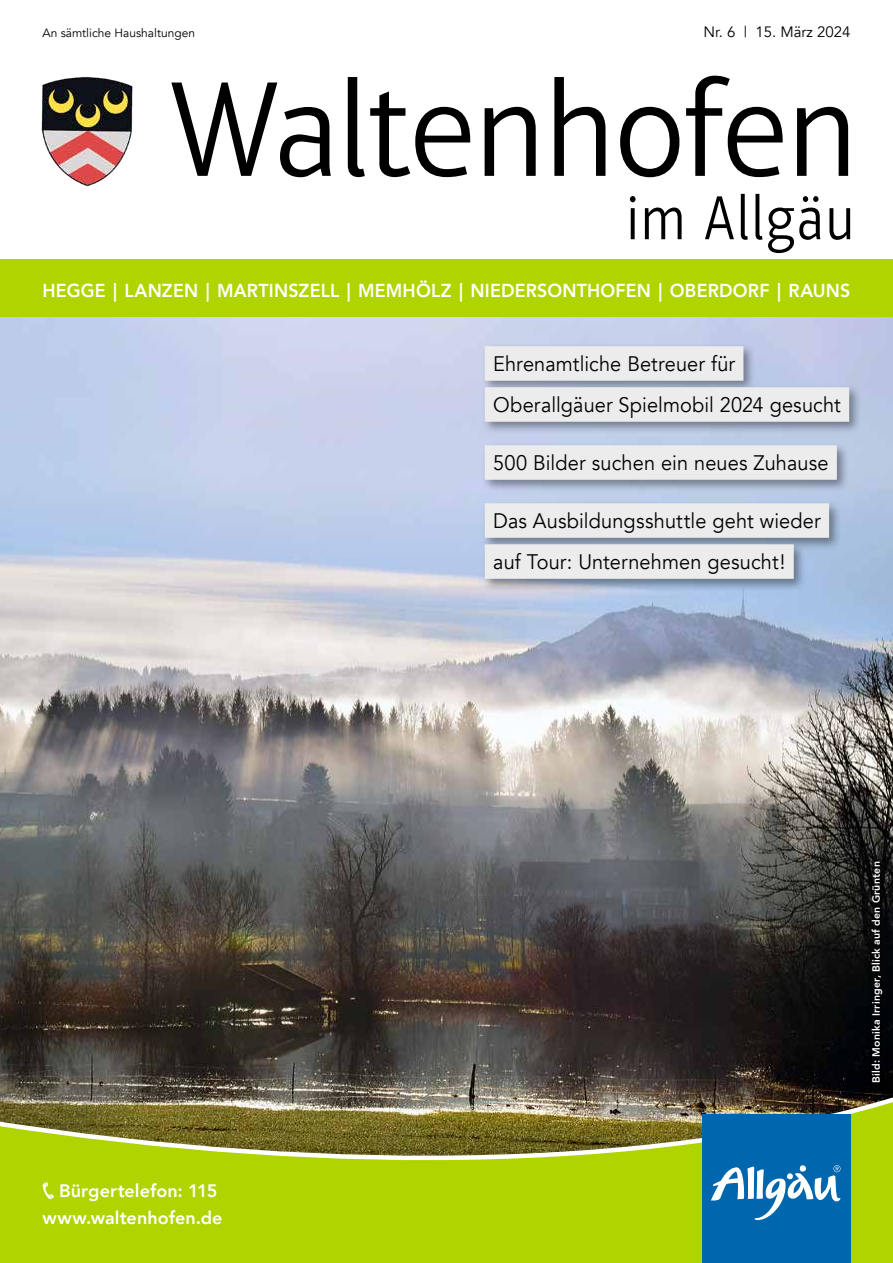
<style>
.page{position:relative;width:893px;height:1263px;background:#fff}
.page>*{position:absolute;margin:0;border:0;box-sizing:border-box;transform-origin:0 0}
.t1{font:300 137.25px "Aptifer Sans LT Pro";letter-spacing:-.03em;color:#000}
.t2{font:300 63px "Aptifer Sans LT Pro";letter-spacing:.015em;color:#000;scale:.9 1}
.t3{font:21px/41px "Avenir LT Com";letter-spacing:.005em;color:#000;scale:.95 1}
.t4{font:800 18.75px "Avenir LT Com";letter-spacing:.01em;color:#fff;scale:.95 1}
.t5{font:800 18px "Avenir LT Com";letter-spacing:.005em;color:#fff}
.t6{font:15px "Avenir LT Com";color:#000}
.t7{font:12px "Avenir LT Com";color:#000}
.t8{font:800 10.5px "Avenir LT Com";letter-spacing:.025em;color:#fff}
</style>
<div class="page">
<img style="left:0;top:76px;width:893px;height:1187px">
<svg style="left:43px;top:1182px;width:11px;height:17px"></svg>
<div style="left:702px;top:1114px;width:148px;height:149px;background:#0067af"></div>
<svg style="left:711px;top:1165px;width:130px;height:55px"></svg>
<div style="left:863px;top:853px;width:28px;height:238px;background:#000;opacity:.5"></div>
<div style="left:481px;top:343px;width:381px;height:248px;background:#000;opacity:.4"></div>
<div style="left:485px;top:346px;width:258px;height:35px;background:#ececec"></div>
<div style="left:485px;top:387px;width:364px;height:35px;background:#ececec"></div>
<div style="left:485px;top:445px;width:352px;height:35px;background:#ececec"></div>
<div style="left:485px;top:503px;width:344px;height:35px;background:#ececec"></div>
<div style="left:485px;top:544px;width:309px;height:35px;background:#ececec"></div>
<p class="t7" style="left:43px;top:25px;width:154px">An sämtliche Haushaltungen</p>
<p class="t6" style="left:703px;top:23px;width:149px">Nr. 6 | 15. März 2024</p>
<h1 class="t1" style="left:169px;top:52px;width:691px">Waltenhofen</h1>
<h2 class="t2" style="left:626px;top:182px;width:256px">im Allgäu</h2>
<p class="t4" style="left:43px;top:279px;width:852px">HEGGE | LANZEN | MARTINSZELL | MEMHÖLZ | NIEDERSONTHOFEN | OBERDORF | RAUNS</p>
<p class="t3" style="left:493px;top:344px;width:367px">Ehrenamtliche Betreuer für<br>Oberallgäuer Spielmobil 2024 gesucht</p>
<p class="t3" style="left:493px;top:443px;width:354px">500 Bilder suchen ein neues Zuhause</p>
<p class="t3" style="left:493px;top:501px;width:346px">Das Ausbildungsshuttle geht wieder auf Tour: Unternehmen gesucht!</p>
<p class="t5" style="left:59px;top:1179px;width:160px">Bürgertelefon: 115</p>
<p class="t5" style="left:43px;top:1207px;width:182px">www.waltenhofen.de</p>
<p class="t8" style="left:870px;top:1083px;width:223px;rotate:-90deg">Bild: Monika Irringer, Blick auf den Grünten</p>
</div>
